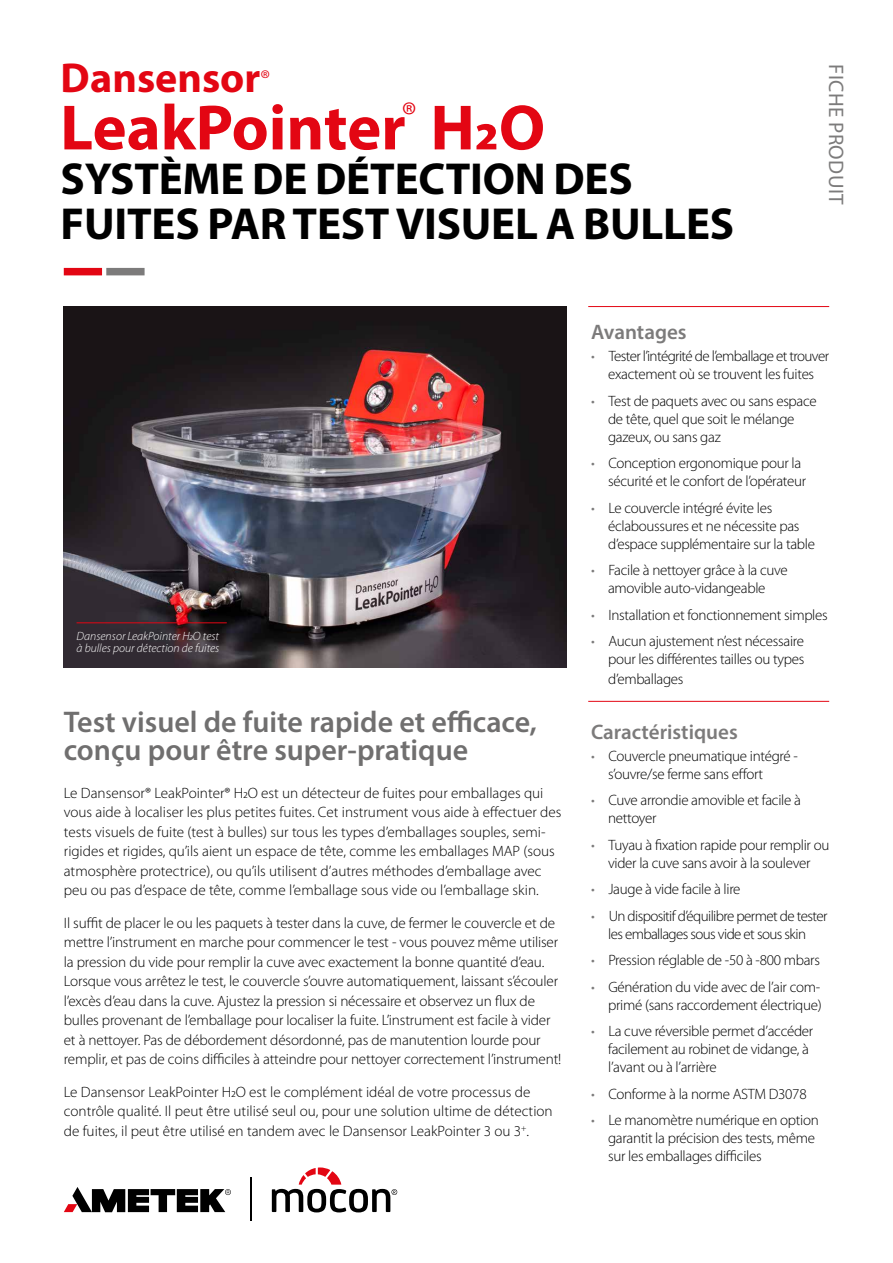
<style>
.page{position:relative;width:893px;height:1263px;background:#fff}
.page>*{position:absolute;margin:0;border:0;box-sizing:border-box;transform-origin:0 0}
.t1{font:700 64.5px "Myriad Pro";color:#e30613}
.t2{font:700 45px/45px "Myriad Pro";letter-spacing:-.005em;color:#000}
.t3{font:700 42px "Myriad Pro";color:#e30613}
.t4{font:600 30px/28.5px "Myriad Pro";color:#706f6f}
.t5{font:600 21px "Myriad Pro";color:#7c7b7b}
.t6{font:21px "Myriad Pro";letter-spacing:.02em;color:#7c7b7b}
.t7{font:300 15px/18px "Myriad Pro";letter-spacing:-.01em;color:#000}
.t8{font:300 15px/18px "Myriad Pro";letter-spacing:-.04em;color:#000;text-align:center}
.t9{font:italic 300 12px/12px "Myriad Pro";color:#fff}
.s1{font-weight:300;font-size:24.45px}
.s2{color:#7c7b7b}
</style>
<div class="page">
<div style="left:64px;top:268px;width:38px;height:7px;background:#e30613"></div>
<div style="left:106px;top:268px;width:39px;height:7px;background:#7c7b7b"></div>
<hr style="left:588px;top:306px;width:241px;height:1px;background:#e30613">
<hr style="left:588px;top:701px;width:241px;height:1px;background:#e30613">
<svg style="left:272px;top:1167px;width:125px;height:45px"></svg>
<hr style="left:251px;top:1177px;width:1px;height:43px;background:#000">
<svg style="left:64px;top:1187px;width:167px;height:25px"></svg>
<img style="left:64px;top:306px;width:503px;height:362px">
<hr style="left:77px;top:622px;width:150px;height:1px;background:#e30613">
<h3 class="t3" style="left:61px;top:51px;width:211px">Dansensor<span class="s1">®</span></h3>
<h1 class="t1" style="left:60px;top:86px;width:486px">LeakPointer<sup>®</sup> H2O</h1>
<h2 class="t2" style="left:61px;top:155px;width:675px">SYSTÈME DE DÉTECTION DES<br>FUITES PAR TEST VISUEL A BULLES</h2>
<h3 class="t6" style="left:849px;top:64px;width:142px;rotate:90deg">FICHE PRODUIT</h3>
<p class="t9" style="left:77px;top:630px;width:144px">Dansensor LeakPointer H2O test à bulles pour détection de fuites</p>
<h3 class="t4" style="left:64px;top:707px;width:475px">Test visuel de fuite rapide et efficace, conçu pour être super-pratique</h3>
<p class="t7" style="left:64px;top:783px;width:499px;line-height:19.5px">Le Dansensor® LeakPointer® H2O est un détecteur de fuites pour emballages qui vous aide à localiser les plus petites fuites. Cet instrument vous aide à effectuer des tests visuels de fuite (test à bulles) sur tous les types d’emballages souples, semi&shy;rigides et rigides, qu’ils aient un espace de tête, comme les emballages MAP (sous atmosphère protectrice), ou qu’ils utilisent d’autres méthodes d’emballage avec peu ou pas d’espace de tête, comme l’emballage sous vide ou l’emballage skin.</p>
<p class="t7" style="left:64px;top:913px;width:499px;line-height:19.5px">Il suffit de placer le ou les paquets à tester dans la cuve, de fermer le couvercle et de mettre l’instrument en marche pour commencer le test - vous pouvez même utiliser la pression du vide pour remplir la cuve avec exactement la bonne quantité d’eau.<br>Lorsque vous arrêtez le test, le couvercle s’ouvre automatiquement, laissant s’écouler l’excès d’eau dans la cuve. Ajustez la pression si nécessaire et observez un flux de bulles provenant de l’emballage pour localiser la fuite. L’instrument est facile à vider et à nettoyer. Pas de débordement désordonné, pas de manutention lourde pour remplir, et pas de coins difficiles à atteindre pour nettoyer correctement l’instrument!</p>
<p class="t7" style="left:64px;top:1081px;width:490px;line-height:19.5px">Le Dansensor LeakPointer H2O est le complément idéal de votre processus de contrôle qualité. Il peut être utilisé seul ou, pour une solution ultime de détection de fuites, il peut être utilisé en tandem avec le Dansensor LeakPointer 3 ou 3<sup>+</sup>.</p>
<h3 class="t5" style="left:591px;top:318px;width:97px">Avantages</h3>
<p class="t8" style="left:591px;top:347px;width:240px"><span class="s2">•</span> Tester l’intégrité de l’emballage et trouver exactement où se trouvent les fuites</p>
<p class="t7" style="left:608px;top:392px;width:210px;text-indent:-17px"><span class="s2">•</span> Test de paquets avec ou sans espace de tête, quel que soit le mélange gazeux, ou sans gaz</p>
<p class="t7" style="left:608px;top:454px;width:200px;text-indent:-17px"><span class="s2">•</span> Conception ergonomique pour la sécurité et le confort de l’opérateur</p>
<p class="t7" style="left:608px;top:499px;width:208px;text-indent:-17px"><span class="s2">•</span> Le couvercle intégré évite les éclaboussures et ne nécessite pas d’espace supplémentaire sur la table</p>
<p class="t7" style="left:591px;top:561px;width:198px;text-align:center"><span class="s2">•</span> Facile à nettoyer grâce à la cuve amovible auto-vidangeable</p>
<p class="t7" style="left:591px;top:606px;width:238px"><span class="s2">•</span> Installation et fonctionnement simples</p>
<p class="t7" style="left:591px;top:632px;width:215px;text-align:right"><span class="s2">•</span> Aucun ajustement n’est nécessaire pour les différentes tailles ou types</p>
<p class="t7" style="left:608px;top:670px;width:77px">d’emballages</p>
<h3 class="t5" style="left:591px;top:718px;width:148px">Caractéristiques</h3>
<p class="t7" style="left:608px;top:747px;width:191px;text-indent:-17px"><span class="s2">•</span> Couvercle pneumatique intégré - s’ouvre/se ferme sans effort</p>
<p class="t7" style="left:608px;top:791px;width:194px;text-indent:-17px"><span class="s2">•</span> Cuve arrondie amovible et facile à nettoyer</p>
<p class="t7" style="left:591px;top:836px;width:240px;text-align:center"><span class="s2">•</span> Tuyau à fixation rapide pour remplir ou vider la cuve sans avoir à la soulever</p>
<p class="t7" style="left:591px;top:880px;width:151px"><span class="s2">•</span> Jauge à vide facile à lire</p>
<p class="t8" style="left:591px;top:907px;width:238px"><span class="s2">•</span> Un dispositif d’équilibre permet de tester les emballages sous vide et sous skin</p>
<p class="t7" style="left:591px;top:951px;width:230px"><span class="s2">•</span> Pression réglable de -50 à -800 mbars</p>
<p class="t7" style="left:591px;top:978px;width:232px;text-align:right"><span class="s2">•</span> Génération du vide avec de l’air com&shy;primé (sans raccordement électrique)</p>
<p class="t7" style="left:608px;top:1022px;width:207px;text-indent:-17px"><span class="s2">•</span> La cuve réversible permet d’accéder facilement au robinet de vidange, à l’avant ou à l’arrière</p>
<p class="t7" style="left:591px;top:1085px;width:217px"><span class="s2">•</span> Conforme à la norme ASTM D3078</p>
<p class="t7" style="left:608px;top:1111px;width:212px;text-indent:-17px"><span class="s2">•</span> Le manomètre numérique en option garantit la précision des tests, même sur les emballages difficiles</p>
</div>
